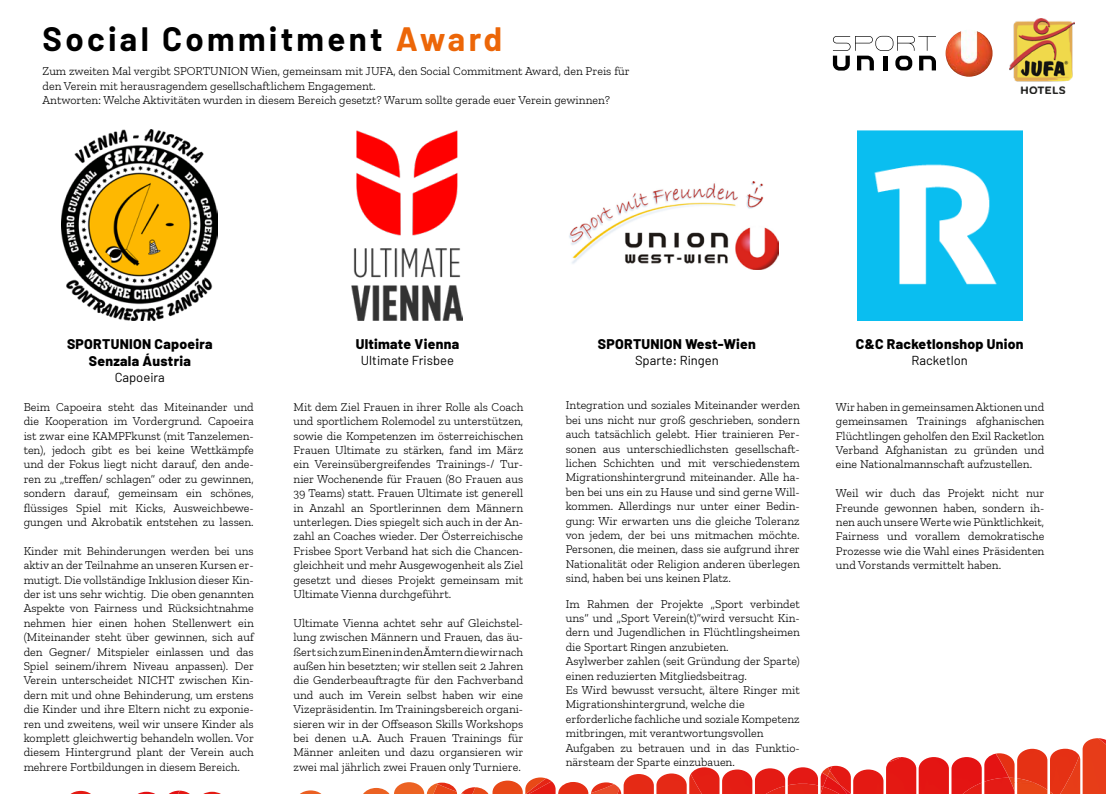
<style>
.page{position:relative;width:1106px;height:794px;background:#fff}
.page>*{position:absolute;margin:0;border:0;box-sizing:border-box;transform-origin:0 0}
.t1{font:700 33px "Barlow";letter-spacing:.1em;color:#000}
.t2{font:800 14px/16.8px "Barlow";letter-spacing:.02em;color:#000;text-align:center}
.t3{font:13px "Barlow";color:#000}
.t4{font:300 12px/14.4px "Zilla Slab";color:#000;text-align:justify}
.s1{color:#ec6608}
</style>
<div class="page">
<img style="left:857px;top:130px;width:165px;height:191px">
<img style="left:351px;top:130px;width:111px;height:191px">
<img style="left:569px;top:181px;width:209px;height:89px">
<img style="left:475px;top:777px;width:70px;height:17px">
<img style="left:691px;top:766px;width:139px;height:28px">
<img style="left:1079px;top:738px;width:27px;height:56px">
<img style="left:1008px;top:748px;width:71px;height:46px">
<img style="left:995px;top:753px;width:14px;height:24px">
<img style="left:830px;top:753px;width:178px;height:41px">
<svg style="left:1098px;top:738px;width:8px;height:6px"></svg>
<img style="left:363px;top:782px;width:109px;height:12px">
<img style="left:433px;top:784px;width:4px;height:10px">
<img style="left:437px;top:784px;width:27px;height:10px">
<svg style="left:472px;top:787px;width:3px;height:7px"></svg>
<svg style="left:300px;top:790px;width:22px;height:4px"></svg>
<img style="left:180px;top:790px;width:41px;height:4px">
<img style="left:614px;top:784px;width:3px;height:10px">
<img style="left:766px;top:783px;width:56px;height:11px">
<img style="left:617px;top:773px;width:85px;height:21px">
<img style="left:820px;top:786px;width:2px;height:8px">
<img style="left:551px;top:781px;width:63px;height:13px">
<img style="left:623px;top:773px;width:54px;height:6px">
<img style="left:526px;top:778px;width:25px;height:16px">
<svg style="left:822px;top:767px;width:28px;height:27px"></svg>
<img style="left:71px;top:791px;width:20px;height:3px">
<img style="left:138px;top:790px;width:42px;height:4px">
<img style="left:945px;top:30px;width:47px;height:47px;border-radius:23px">
<svg style="left:833px;top:36px;width:103px;height:35px"></svg>
<img style="left:1009px;top:18px;width:65px;height:76px">
<img style="left:61px;top:130px;width:157px;height:190px">
<h1 class="t1" style="left:43px;top:18px;width:461px">Social Commitment <span class="s1">Award</span></h1>
<p class="t4" style="left:43px;top:64px;width:588px;text-align:left">Zum zweiten Mal vergibt SPORTUNION Wien, gemeinsam mit JUFA, den Social Commitment Award, den Preis für den Verein mit herausragendem gesellschaftlichem Engagement.<br>Antworten: Welche Aktivitäten wurden in diesem Bereich gesetzt? Warum sollte gerade euer Verein gewinnen?</p>
<p class="t2" style="left:67px;top:336px;width:147px">SPORTUNION Capoeira<br>Senzala Áustria</p>
<p class="t3" style="left:115px;top:369px;width:52px">Capoeira</p>
<p class="t4" style="left:24px;top:399px;width:232px">Beim Capoeira steht das Miteinander und die Kooperation im Vordergrund. Capoeira ist zwar eine KAMPFkunst (mit Tanzelemen&shy;ten), jedoch gibt es bei keine Wettkämpfe und der Fokus liegt nicht darauf, den ande&shy;ren zu „treffen/ schlagen“ oder zu gewinnen, sondern darauf, gemeinsam ein schönes, flüssiges Spiel mit Kicks, Ausweichbewe&shy;gungen und Akrobatik entstehen zu lassen.</p>
<p class="t4" style="left:24px;top:543px;width:232px">Kinder mit Behinderungen werden bei uns aktiv an der Teilnahme an unseren Kursen er&shy;mutigt. Die vollständige Inklusion dieser Kin&shy;der ist uns sehr wichtig. Die oben genannten Aspekte von Fairness und Rücksichtnahme nehmen hier einen hohen Stellenwert ein (Miteinander steht über gewinnen, sich auf den Gegner/ Mitspieler einlassen und das Spiel seinem/ihrem Niveau anpassen). Der Verein unterscheidet NICHT zwischen Kin&shy;dern mit und ohne Behinderung, um erstens die Kinder und ihre Eltern nicht zu exponie&shy;ren und zweitens, weil wir unsere Kinder als komplett gleichwertig behandeln wollen. Vor diesem Hintergrund plant der Verein auch mehrere Fortbildungen in diesem Bereich.</p>
<p class="t2" style="left:356px;top:336px;width:105px">Ultimate Vienna</p>
<p class="t3" style="left:361px;top:352px;width:95px">Ultimate Frisbee</p>
<p class="t4" style="left:293px;top:399px;width:231px">Mit dem Ziel Frauen in ihrer Rolle als Coach und sportlichem Rolemodel zu unterstützen, sowie die Kompetenzen im österreichischen Frauen Ultimate zu stärken, fand im März ein Vereinsübergreifendes Trainings-/ Tur&shy;nier Wochenende für Frauen (80 Frauen aus 39 Teams) statt. Frauen Ultimate ist generell in Anzahl an Sportlerinnen dem Männern unterlegen. Dies spiegelt sich auch in der An&shy;zahl an Coaches wieder. Der Österreichische Frisbee Sport Verband hat sich die Chancen&shy;gleichheit und mehr Ausgewogenheit als Ziel gesetzt und dieses Projekt gemeinsam mit Ultimate Vienna durchgeführt.</p>
<p class="t4" style="left:293px;top:615px;width:231px">Ultimate Vienna achtet sehr auf Gleichstel&shy;lung zwischen Männern und Frauen, das äu&shy;ßert sich zum Einen in den Ämtern die wir nach außen hin besetzten; wir stellen seit 2 Jahren die Genderbeauftragte für den Fachverband und auch im Verein selbst haben wir eine Vizepräsidentin. Im Trainingsbereich organi&shy;sieren wir in der Offseason Skills Workshops bei denen u.A. Auch Frauen Trainings für Männer anleiten und dazu organsieren wir zwei mal jährlich zwei Frauen only Turniere.</p>
<p class="t2" style="left:598px;top:336px;width:160px">SPORTUNION West-Wien</p>
<p class="t3" style="left:635px;top:352px;width:85px">Sparte: Ringen</p>
<p class="t4" style="left:566px;top:398px;width:236px">Integration und soziales Miteinander werden bei uns nicht nur groß geschrieben, sondern auch tatsächlich gelebt. Hier trainieren Per&shy;sonen aus unterschiedlichsten gesellschaft&shy;lichen Schichten und mit verschiedenstem Migrationshintergrund miteinander. Alle ha&shy;ben bei uns ein zu Hause und sind gerne Will&shy;kommen. Allerdings nur unter einer Bedin&shy;gung: Wir erwarten uns die gleiche Toleranz von jedem, der bei uns mitmachen möchte.<br>Personen, die meinen, dass sie aufgrund ihrer Nationalität oder Religion anderen überlegen sind, haben bei uns keinen Platz.</p>
<p class="t4" style="left:566px;top:596px;width:235px;text-align:left">Im Rahmen der Projekte „Sport verbindet uns“ und „Sport Verein(t)“wird versucht Kin&shy;dern und Jugendlichen in Flüchtlingsheimen die Sportart Ringen anzubieten.<br>Asylwerber zahlen (seit Gründung der Sparte) einen reduzierten Mitgliedsbeitrag.<br>Es Wird bewusst versucht, ältere Ringer mit Migrationshintergrund, welche die erforderliche fachliche und soziale Kompetenz mitbringen, mit verantwortungsvollen Aufgaben zu betrauen und in das Funktio&shy;närsteam der Sparte einzubauen.</p>
<p class="t2" style="left:855px;top:336px;width:169px">C&amp;C Racketlonshop Union</p>
<p class="t3" style="left:911px;top:352px;width:58px">Racketlon</p>
<p class="t4" style="left:836px;top:399px;width:210px">Wir haben in gemeinsamen Aktionen und gemeinsamen Trainings afghanischen Flüchtlingen geholfen den Exil Racketlon Verband Afghanistan zu gründen und eine Nationalmannschaft aufzustellen.</p>
<p class="t4" style="left:836px;top:486px;width:210px">Weil wir duch das Projekt nicht nur Freunde gewonnen haben, sondern ih&shy;nen auch unsere Werte wie Pünktlichkeit, Fairness und vorallem demokratische Prozesse wie die Wahl eines Präsidenten und Vorstands vermittelt haben.</p>
</div>
